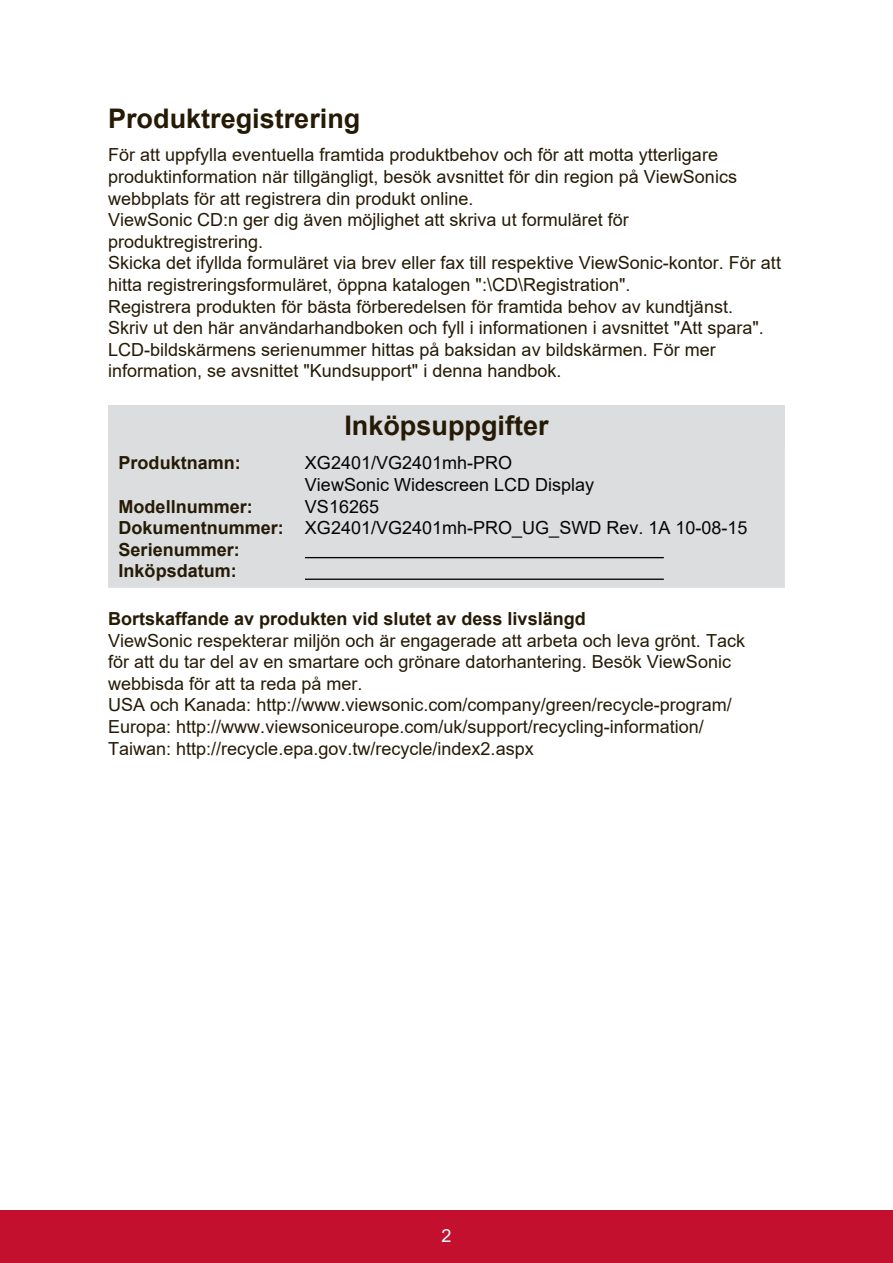
<style>
.page{position:relative;width:893px;height:1263px;background:#fff}
.page>*{position:absolute;margin:0;border:0;box-sizing:border-box;transform-origin:0 0}
.t1{font:700 27px "Arial";color:#251a05}
.t2{font:18px/21.6px "Arial";color:#251a05}
.t3{font:700 18px/21.6px "Arial";color:#251a05}
.t4{font:18px/21.6px "Arial";color:#040503}
.t5{font:18px "Arial";color:#fff}
</style>
<div class="page">
<div style="left:0;top:1210px;width:892px;height:53px;background:#c3102f"></div>
<div style="left:108px;top:405px;width:676px;height:41px;background:#dcdddf"></div>
<div style="left:108px;top:446px;width:676px;height:142px;background:#dcdddf"></div>
<hr style="left:305px;top:557px;width:358px;height:1px;background:#040503">
<hr style="left:305px;top:578px;width:358px;height:2px;background:#040503">
<h1 class="t1" style="left:108px;top:99px;width:254px">Produktregistrering</h1>
<p class="t2" style="left:108px;top:144px;width:674px">För att uppfylla eventuella framtida produktbehov och för att motta ytterligare produktinformation när tillgängligt, besök avsnittet för din region på ViewSonics webbplats för att registrera din produkt online.<br>ViewSonic CD:n ger dig även möjlighet att skriva ut formuläret för produktregistrering.<br>Skicka det ifyllda formuläret via brev eller fax till respektive ViewSonic-kontor. För att hitta registreringsformuläret, öppna katalogen ":\CD\Registration".<br>Registrera produkten för bästa förberedelsen för framtida behov av kundtjänst.<br>Skriv ut den här användarhandboken och fyll i informationen i avsnittet "Att spara".<br>LCD-bildskärmens serienummer hittas på baksidan av bildskärmen. För mer information, se avsnittet "Kundsupport" i denna handbok.</p>
<h1 class="t1" style="left:344px;top:407px;width:206px">Inköpsuppgifter</h1>
<p class="t3" style="left:118px;top:452px;width:124px">Produktnamn:</p>
<p class="t3" style="left:118px;top:495px;width:167px">Modellnummer:<br>Dokumentnummer:<br>Serienummer:<br>Inköpsdatum:</p>
<p class="t4" style="left:305px;top:452px;width:444px">XG2401/VG2401mh-PRO<br>ViewSonic Widescreen LCD Display<br>VS16265<br>XG2401/VG2401mh-PRO_UG_SWD Rev. 1A 10-08-15</p>
<p class="t3" style="left:108px;top:608px;width:479px">Bortskaffande av produkten vid slutet av dess livslängd</p>
<p class="t2" style="left:108px;top:629px;width:638px">ViewSonic respekterar miljön och är engagerade att arbeta och leva grönt. Tack för att du tar del av en smartare och grönare datorhantering. Besök ViewSonic webbisda för att ta reda på mer.<br>USA och Kanada: http://www.viewsonic.com/company/green/recycle-program/ Europa: http://www.viewsoniceurope.com/uk/support/recycling-information/ Taiwan: http://recycle.epa.gov.tw/recycle/index2.aspx</p>
<p class="t5" style="left:441px;top:1223px;width:12px">2</p>
</div>
